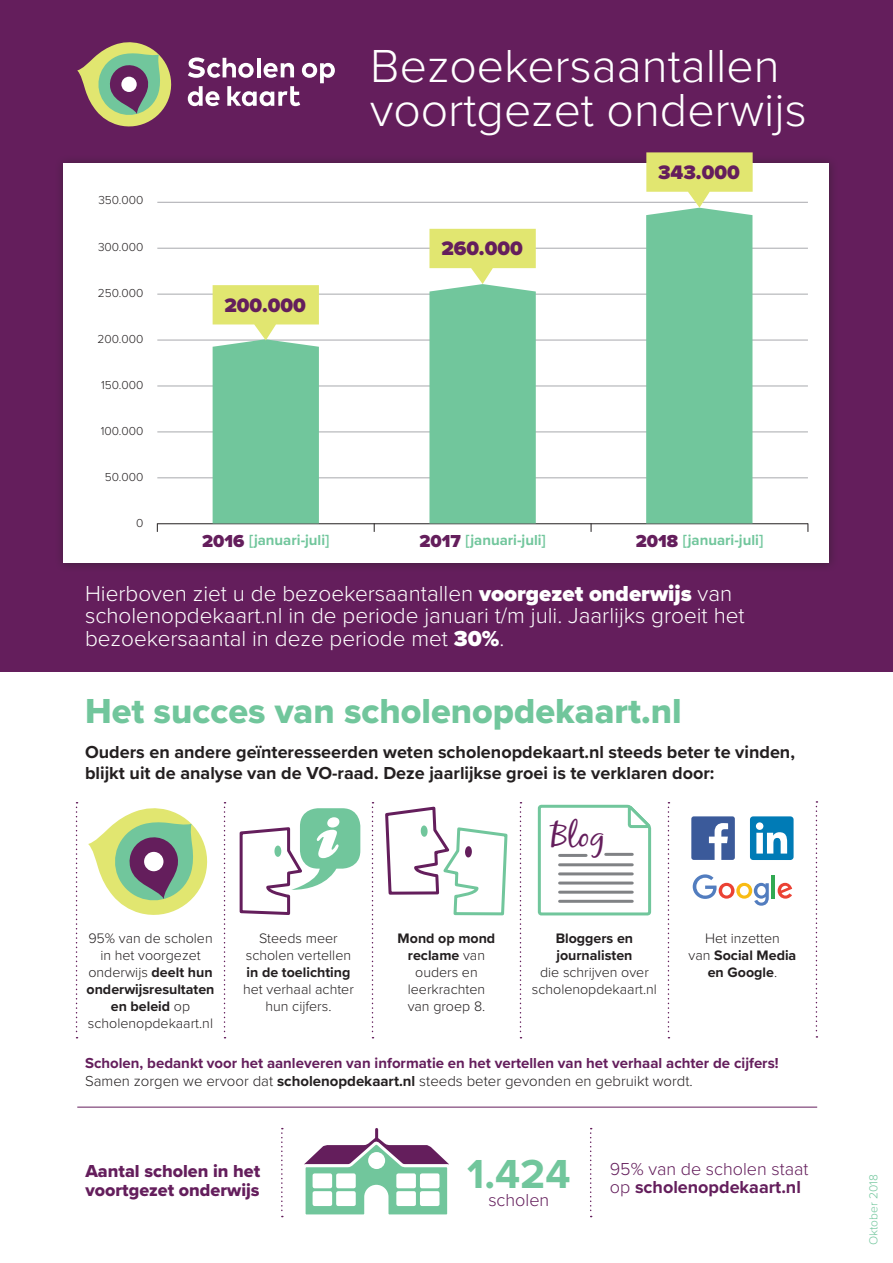
<style>
.page{position:relative;width:893px;height:1263px;background:#fff}
.page>*{position:absolute;margin:0;border:0;box-sizing:border-box;transform-origin:0 0}
.t1{font:60px "ITC Garamond Std Ult Ita";color:#fff}
.t2{font:300 48px/45px "Proxima Nova";color:#fff}
.t3{font:700 42px "Proxima Nova";color:#71c69c}
.t4{font:36px "Proxima Nova Extrabld";color:#71c69c}
.t5{font:33px "Black Jack";color:#641e5c}
.t6{font:300 22.5px/22.5px "Proxima Nova";color:#fff}
.t7{font:900 20.25px "Proxima Nova";color:#641e5c}
.t8{font:700 18px/21.6px "Proxima Nova";color:#231f20}
.t9{font:300 18px/18px "Proxima Nova";color:#641e5c}
.t10{font:18px/19.5px "Proxima Nova Extrabld";color:#641e5c}
.t11{font:700 15px/18px "Proxima Nova";color:#641e5c}
.t12{font:700 15px "Proxima Nova";color:#71c69c}
.t13{font:300 14.25px/17.1px "Proxima Nova";color:#231f20;text-align:center}
.t14{font:700 14.25px/17.1px "Proxima Nova";color:#231f20}
.t15{font:300 12px "Proxima Nova";color:#231f20}
.t16{font:300 12px "Proxima Nova";color:#71c69c}
.s1{font-weight:900;font-size:18px;color:#641e5c}
.s2{font-weight:900}
.s3{font-weight:700}
.s4{font-weight:300}
.s5{font-weight:300;color:#231f20}
.s6{color:#231f20}
</style>
<div class="page">
<div style="left:0;top:0;width:893px;height:671px;background:#641e5c"></div>
<div style="left:55px;top:155px;width:783px;height:417px;background:#5d1e56"></div>
<div style="left:64px;top:164px;width:765px;height:399px;background:#fff"></div>
<svg style="left:188px;top:57px;width:147px;height:49px"></svg>
<svg style="left:77px;top:42px;width:95px;height:84px"></svg>
<div style="left:121px;top:77px;width:16px;height:15px;background:#fff;border-radius:50%"></div>
<svg style="left:224px;top:802px;width:2px;height:236px"></svg>
<svg style="left:372px;top:802px;width:1px;height:236px"></svg>
<svg style="left:520px;top:802px;width:1px;height:236px"></svg>
<svg style="left:668px;top:802px;width:1px;height:236px"></svg>
<svg style="left:816px;top:801px;width:1px;height:237px"></svg>
<svg style="left:76px;top:802px;width:2px;height:236px"></svg>
<svg style="left:88px;top:808px;width:120px;height:107px"></svg>
<div style="left:144px;top:852px;width:19px;height:19px;background:#fff;border-radius:50%"></div>
<svg style="left:385px;top:806px;width:123px;height:110px"></svg>
<div style="left:466px;top:847px;width:5px;height:10px;background:#641e5c;border-radius:50%"></div>
<div style="left:465px;top:846px;width:7px;height:11px;border:2px solid #641e5c;border-radius:50%"></div>
<svg style="left:537px;top:804px;width:115px;height:112px"></svg>
<hr style="left:560px;top:854px;width:26px;height:3px;background:#808285">
<hr style="left:606px;top:853px;width:26px;height:3px;background:#808285">
<hr style="left:560px;top:863px;width:72px;height:3px;background:#808285">
<hr style="left:560px;top:872px;width:72px;height:3px;background:#808285">
<hr style="left:560px;top:881px;width:72px;height:3px;background:#808285">
<hr style="left:560px;top:891px;width:72px;height:3px;background:#808285">
<hr style="left:560px;top:900px;width:72px;height:3px;background:#808285">
<div style="left:300px;top:808px;width:60px;height:61px;background:#71c69c;border-radius:18px"></div>
<svg style="left:239px;top:827px;width:99px;height:88px"></svg>
<hr style="left:77px;top:1107px;width:740px;height:1px;background:#641e5c">
<svg style="left:281px;top:1128px;width:2px;height:89px"></svg>
<svg style="left:590px;top:1128px;width:2px;height:89px"></svg>
<svg style="left:304px;top:1129px;width:145px;height:86px"></svg>
<div style="left:750px;top:816px;width:44px;height:44px;background:#007bb6;border-radius:3px"></div>
<svg style="left:756px;top:822px;width:31px;height:31px"></svg>
<div style="left:691px;top:816px;width:44px;height:44px;background:#3b5a9a;border-radius:2px"></div>
<svg style="left:709px;top:823px;width:19px;height:37px"></svg>
<svg style="left:693px;top:874px;width:76px;height:32px"></svg>
<hr style="left:771px;top:875px;width:4px;height:24px;background:#31a952">
<svg style="left:778px;top:883px;width:14px;height:16px"></svg>
<hr style="left:157px;top:523px;width:651px;height:1px;background:#231f20">
<hr style="left:157px;top:477px;width:651px;height:1px;background:#a8a9ad">
<hr style="left:157px;top:431px;width:651px;height:1px;background:#a8a9ad">
<hr style="left:157px;top:386px;width:651px;height:1px;background:#a8a9ad">
<hr style="left:157px;top:340px;width:651px;height:1px;background:#a8a9ad">
<hr style="left:157px;top:294px;width:651px;height:1px;background:#a8a9ad">
<hr style="left:157px;top:248px;width:651px;height:1px;background:#a8a9ad">
<hr style="left:157px;top:202px;width:651px;height:1px;background:#a8a9ad">
<svg style="left:213px;top:285px;width:106px;height:238px;background:#8ecf9b"></svg>
<svg style="left:429px;top:229px;width:107px;height:294px;background:#89ce9c"></svg>
<svg style="left:646px;top:152px;width:107px;height:371px;background:#84cc9c"></svg>
<h2 class="t2" style="left:370px;top:40px;width:438px">Bezoekersaantallen voortgezet onderwijs</h2>
<p class="t15" style="left:98px;top:191px;width:46px">350.000</p>
<p class="t15" style="left:98px;top:238px;width:47px">300.000</p>
<p class="t15" style="left:98px;top:284px;width:47px">250.000</p>
<p class="t15" style="left:98px;top:330px;width:47px">200.000</p>
<p class="t15" style="left:101px;top:376px;width:44px">150.000</p>
<p class="t15" style="left:101px;top:422px;width:44px">100.000</p>
<p class="t15" style="left:105px;top:468px;width:40px">50.000</p>
<p class="t15" style="left:136px;top:514px;width:9px">0</p>
<h3 class="t7" style="left:224px;top:290px;width:83px">200.000</h3>
<h3 class="t7" style="left:441px;top:234px;width:83px">260.000</h3>
<h3 class="t7" style="left:658px;top:157px;width:83px">343.000</h3>
<p class="t12" style="left:202px;top:528px;width:129px"><span class="s1">2016</span> [januari-juli]</p>
<p class="t12" style="left:419px;top:528px;width:128px"><span class="s1">2017</span> [januari-juli]</p>
<p class="t12" style="left:636px;top:528px;width:129px"><span class="s1">2018</span> [januari-juli]</p>
<h3 class="t6" style="left:85px;top:581px;width:661px">Hierboven ziet u de bezoekersaantallen <span class="s2">voorgezet onderwijs</span> van scholenopdekaart.nl in de periode januari t/m juli. Jaarlijks groeit het bezoekersaantal in deze periode met <span class="s2">30%</span>.</h3>
<h3 class="t4" style="left:85px;top:684px;width:598px">Het succes van scholenopdekaart.nl</h3>
<p class="t8" style="left:85px;top:740px;width:711px">Ouders en andere geïnteresseerden weten scholenopdekaart.nl steeds beter te vinden, blijkt uit de analyse van de VO-raad. Deze jaarlijkse groei is te verklaren door:</p>
<h1 class="t1" style="left:315px;top:805px;width:27px">i</h1>
<h3 class="t5" style="left:551px;top:815px;width:57px">Blog</h3>
<p class="t13" style="left:87px;top:928px;width:129px">95% van de scholen in het voorgezet onderwijs <span class="s3">deelt hun onderwijsresultaten en beleid</span> op scholenopdekaart.nl</p>
<p class="t13" style="left:246px;top:928px;width:107px">Steeds meer scholen vertellen</p>
<p class="t14" style="left:247px;top:963px;width:105px">in de toelichting</p>
<p class="t13" style="left:243px;top:980px;width:112px">het verhaal achter hun cijfers.</p>
<p class="t13" style="left:398px;top:928px;width:99px"><span class="s3">Mond op mond reclame</span> van ouders en leerkrachten van groep 8.</p>
<p class="t14" style="left:556px;top:929px;width:79px">Bloggers en journalisten</p>
<p class="t13" style="left:532px;top:963px;width:127px">die schrijven over scholenopdekaart.nl</p>
<p class="t14" style="left:688px;top:929px;width:109px;text-align:center"><span class="s4">Het inzetten<br>van</span> Social Media en Google<span class="s4">.</span></p>
<p class="t11" style="left:85px;top:1054px;width:695px">Scholen, bedankt voor het aanleveren van informatie en het vertellen van het verhaal achter de cijfers!<br><span class="s5">Samen zorgen we ervoor dat</span> <span class="s6">scholenopdekaart.nl</span> <span class="s5">steeds beter gevonden en gebruikt wordt.</span></p>
<h3 class="t3" style="left:467px;top:1143px;width:105px">1.424</h3>
<p class="t9" style="left:488px;top:1190px;width:62px">scholen</p>
<p class="t10" style="left:85px;top:1161px;width:176px">Aantal scholen in het voortgezet onderwijs</p>
<p class="t9" style="left:610px;top:1159px;width:200px">95% van de scholen staat op <span class="s3">scholenopdekaart.nl</span></p>
<p class="t16" style="left:864px;top:1245px;width:72px;rotate:-90deg">Oktober 2018</p>
</div>
